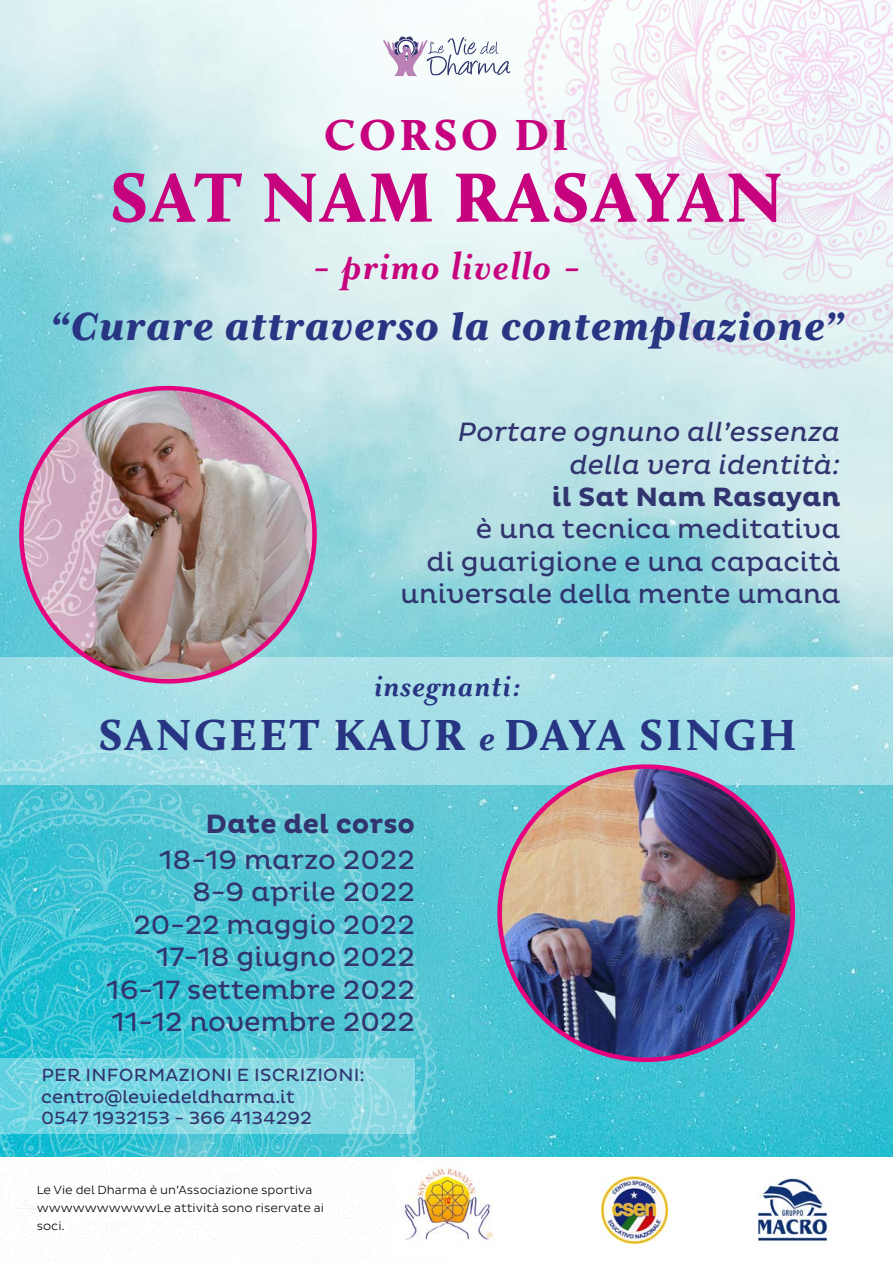
<style>
.page{position:relative;width:893px;height:1263px;background:#fff}
.page>*{position:absolute;margin:0;border:0;box-sizing:border-box;transform-origin:0 0}
.t1{font:900 72px "Calluna";letter-spacing:.035em;color:#c7027e}
.t2{font:italic 800 45px "Mrs Eaves XL Serif OT";letter-spacing:.025em;color:#283583}
.t3{font:900 45px "Calluna";letter-spacing:.065em;color:#283583}
.t4{font:italic 700 45px "Mrs Eaves OT";letter-spacing:.025em;color:#c7027e}
.t5{font:900 45px "Calluna";letter-spacing:.09em;color:#c7027e}
.t6{font:italic 700 36px "Mrs Eaves OT";letter-spacing:.025em;color:#283583}
.t7{font:27px/32.4px "Pluto";color:#31346e;text-align:right}
.t8{font:italic 27px/32.4px "Pluto";color:#31346e;text-align:right}
.t9{font:700 27px "Pluto";color:#31346e}
.t10{font:18px/21.6px "Pluto";color:#31346e}
.t11{font:300 12px/18px "Pluto Sans";color:#000}
.s1{font-family:"Mrs Eaves OT";font-weight:700;font-style:italic}
</style>
<div class="page">
<img style="left:0;top:0;width:893px;height:1157px">
<svg style="left:0;top:657px;width:893px;height:127px;background:#a5dce5"></svg>
<img style="left:0;top:730px;width:448px;height:533px">
<img style="left:514px;top:0;width:379px;height:378px">
<svg style="left:383px;top:36px;width:127px;height:40px"></svg>
<img style="left:758px;top:1178px;width:72px;height:63px">
<img style="left:396px;top:1164px;width:97px;height:91px">
<img style="left:601px;top:1176px;width:67px;height:67px">
<svg style="left:0;top:1058px;width:415px;height:76px;background:#80d8e3"></svg>
<img style="left:500px;top:767px;width:293px;height:293px;border-radius:147px">
<img style="left:21px;top:388px;width:294px;height:293px;border-radius:147px">
<h2 class="t5" style="left:324px;top:106px;width:246px">CORSO DI</h2>
<h1 class="t1" style="left:110px;top:152px;width:674px">SAT NAM RASAYAN</h1>
<h2 class="t4" style="left:312px;top:241px;width:271px">- primo livello -</h2>
<h2 class="t2" style="left:50px;top:301px;width:795px">“Curare attraverso la contemplazione”</h2>
<p class="t8" style="left:458px;top:416px;width:384px">Portare ognuno all’essenza della vera identità:</p>
<p class="t9" style="left:552px;top:481px;width:290px">il Sat Nam Rasayan</p>
<p class="t7" style="left:401px;top:514px;width:441px">è una tecnica meditativa<br>di guarigione e una capacità universale della mente umana</p>
<h3 class="t6" style="left:374px;top:665px;width:148px">insegnanti:</h3>
<h2 class="t3" style="left:99px;top:706px;width:699px">SANGEET KAUR <span class="s1">e</span> DAYA SINGH</h2>
<p class="t9" style="left:205px;top:808px;width:211px">Date del corso</p>
<p class="t7" style="left:106px;top:844px;width:310px">18-19 marzo 2022<br>8-9 aprile 2022<br>20-22 maggio 2022<br>17-18 giugno 2022<br>16-17 settembre 2022<br>11-12 novembre 2022</p>
<p class="t10" style="left:41px;top:1064px;width:325px">PER INFORMAZIONI E ISCRIZIONI: centro@leviedeldharma.it<br>0547 1932153 - 366 4134292</p>
<p class="t11" style="left:37px;top:1181px;width:289px">Le Vie del Dharma è un’Associazione sportiva wwwwwwwwwwLe attività sono riservate ai soci.</p>
</div>
